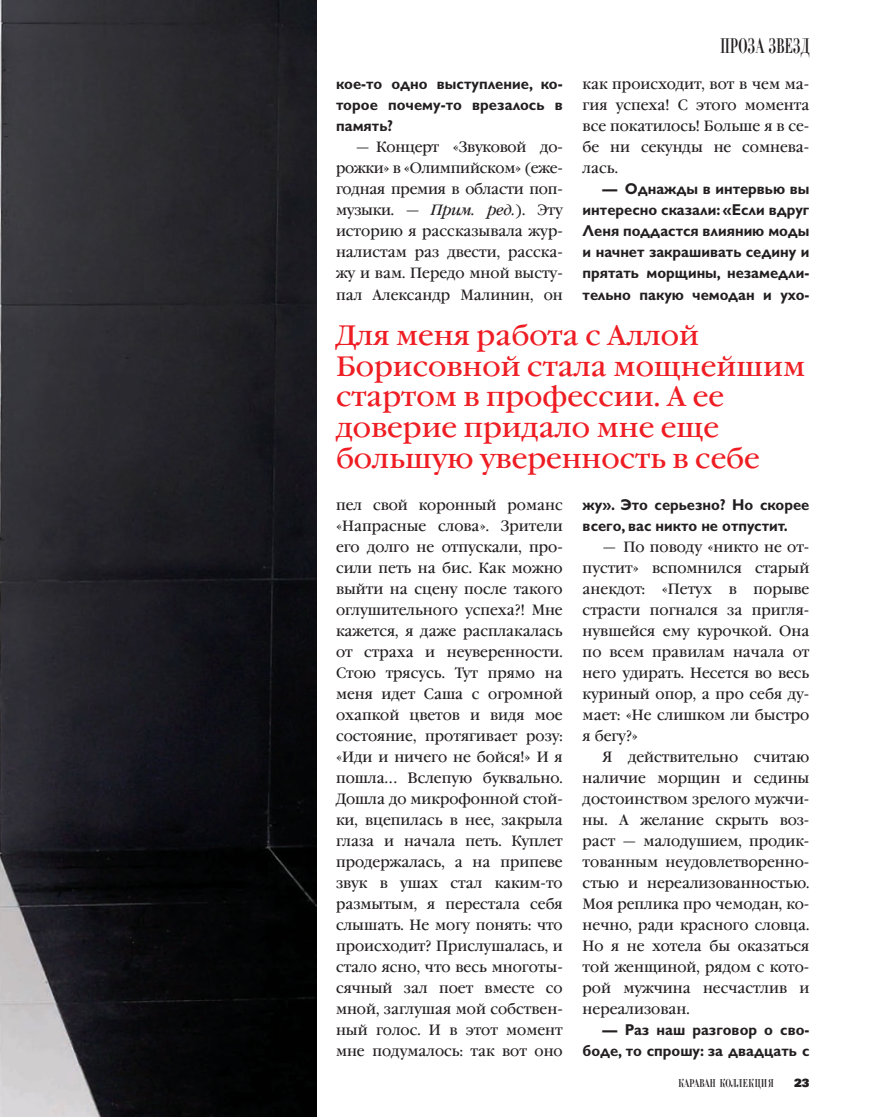
<style>
.page{position:relative;width:869px;height:1117px;background:#fff}
.page>*{position:absolute;margin:0;border:0;box-sizing:border-box;transform-origin:0 0}
.t1{font:28px/30.6px "Garamond Book C";color:#ee1d23}
.t2{font:21px "Didona C";letter-spacing:.035em;color:#231f20;scale:.6 1}
.t3{font:700 15.75px/21px "Gill Sans Cyr";color:#231f20;text-align:justify;scale:.94 1}
.t4{font:14.88px/21px "Garamond Book C";color:#231f20;text-align:justify;scale:.94 1}
.t5{font:11.38px "Didona C";color:#231f20;scale:.7 1}
.t6{font:900 11.38px "Partner";color:#231f20;scale:.96 1}
.s1{font-style:italic}
</style>
<div class="page">
<img style="left:0;top:0;width:316px;height:1116px">
<p class="t3" style="left:336px;top:75px;width:242px">кое-то одно выступление, ко&shy;торое почему-то врезалось в память?</p>
<p class="t4" style="left:336px;top:138px;width:243px;text-indent:20px">— Концерт «Звуковой до&shy;рожки» в «Олимпийском» (еже&shy;годная премия в области поп&shy;музыки. — <span class="s1">Прим. ред.</span> ). Эту историю я рассказывала жур&shy;налистам раз двести, расска&shy;жу и вам. Передо мной высту&shy;пал Александр Малинин, он</p>
<p class="t2" style="left:720px;top:38px;width:150px">ПРОЗА ЗВЕЗД</p>
<p class="t4" style="left:582px;top:75px;width:242px">как происходит, вот в чем ма&shy;гия успеха! С этого момента все покатилось! Больше я в се&shy;бе ни секунды не сомнева&shy;лась.</p>
<p class="t3" style="left:582px;top:180px;width:242px;text-indent:20px">— Однажды в интервью вы интересно сказали: «Если вдруг Леня поддастся влиянию моды и начнет закрашивать седину и прятать морщины, незамедли&shy;тельно пакую чемодан и ухо-</p>
<p class="t1" style="left:336px;top:322px;width:470px">Для меня работа с Аллой<br>Борисовной стала мощнейшим стартом в профессии. А ее доверие придало мне еще большую уверенность в себе</p>
<p class="t4" style="left:336px;top:495px;width:243px">пел свой коронный романс «Напрасные слова». Зрители его долго не отпускали, про&shy;сили петь на бис. Как можно выйти на сцену после такого оглушительного успеха?! Мне кажется, я даже расплакалась от страха и неуверенности.<br>Стою трясусь. Тут прямо на меня идет Саша с огромной охапкой цветов и видя мое состоя ние, протягивает розу: «Иди и ничего не бойся!» И я пошла... Вслепую буквально.<br>Дошла до микрофонной стой&shy;ки, вцепилась в нее, закрыла глаза и начала петь. Куплет продержалась, а на припеве звук в ушах стал каким-то размытым, я перестала себя слышать. Не могу понять: что происходит? Прислушалась, и стало ясно, что весь многоты&shy;сячный зал поет вместе со мной, заглушая мой собствен&shy;ный голос. И в этот момент мне подумалось: так вот оно</p>
<p class="t3" style="left:582px;top:495px;width:242px">жу». Это серьезно? Но скорее всего, вас никто не отпустит.</p>
<p class="t4" style="left:602px;top:537px;width:221px">— По поводу «никто не от-</p>
<p class="t4" style="left:582px;top:558px;width:242px">пустит» вспомнился старый</p>
<p class="t4" style="left:582px;top:579px;width:242px">анекдот: «Петух в порыве</p>
<p class="t4" style="left:582px;top:600px;width:242px">страсти погнался за пригля-</p>
<p class="t4" style="left:582px;top:621px;width:242px">нувшейся ему курочкой. Она</p>
<p class="t4" style="left:582px;top:642px;width:242px">по всем правилам начала от</p>
<p class="t4" style="left:582px;top:663px;width:242px">него удирать. Несется во весь</p>
<p class="t4" style="left:582px;top:684px;width:242px">куриный опор, а про себя ду-</p>
<p class="t4" style="left:582px;top:705px;width:242px">мает: «Не слишком ли быстро</p>
<p class="t4" style="left:582px;top:726px;width:60px">я бегу?»</p>
<p class="t4" style="left:602px;top:747px;width:221px">Я действительно считаю</p>
<p class="t4" style="left:582px;top:768px;width:242px">наличие морщин и седины</p>
<p class="t4" style="left:582px;top:789px;width:242px">достоинством зрелого мужчи-</p>
<p class="t4" style="left:582px;top:810px;width:242px">ны. А желание скрыть воз-</p>
<p class="t4" style="left:582px;top:831px;width:242px">раст — малодушием, продик-</p>
<p class="t4" style="left:582px;top:852px;width:242px">тованным неудовлетворенно-</p>
<p class="t4" style="left:582px;top:873px;width:242px">стью и нереализованностью.</p>
<p class="t4" style="left:582px;top:894px;width:242px">Моя реплика про чемодан, ко-</p>
<p class="t4" style="left:582px;top:915px;width:242px">нечно, ради красного словца.</p>
<p class="t4" style="left:582px;top:936px;width:242px">Но я не хотела бы оказаться</p>
<p class="t4" style="left:582px;top:957px;width:242px">той женщиной, рядом с кото-</p>
<p class="t4" style="left:582px;top:978px;width:242px">рой мужчина несчастлив и</p>
<p class="t4" style="left:582px;top:999px;width:115px">не реализован.</p>
<p class="t3" style="left:582px;top:1020px;width:242px;text-align:right">— Раз наш разговор о сво&shy;боде, то спрошу: за двадцать с</p>
<p class="t5" style="left:678px;top:1078px;width:137px">КАРАВАН КОЛЛЕКЦИЯ</p>
<p class="t6" style="left:793px;top:1076px;width:18px">23</p>
</div>
